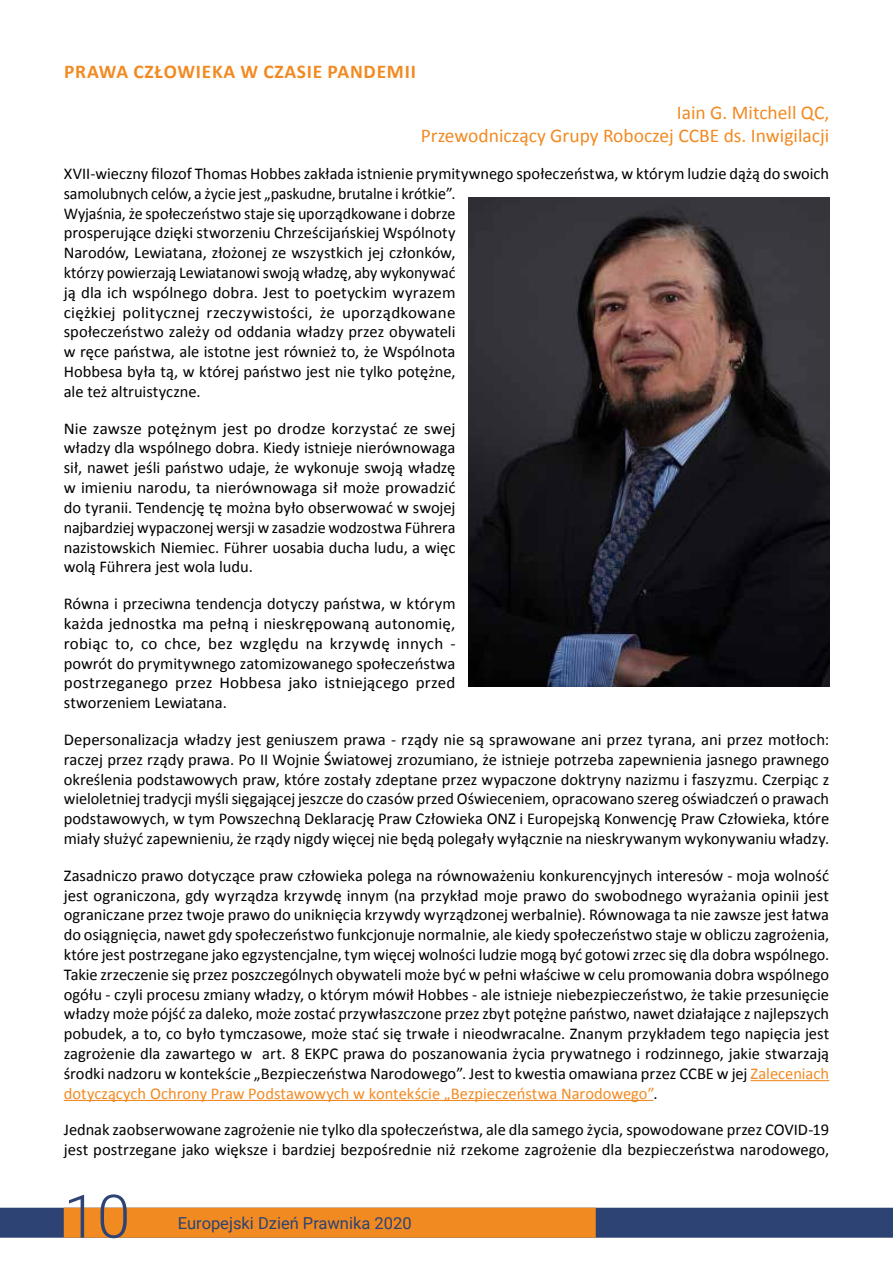
<style>
.page{position:relative;width:893px;height:1263px;background:#fff}
.page>*{position:absolute;margin:0;border:0;box-sizing:border-box;transform-origin:0 0}
.t1{font:300 60px "Roboto";color:#2c4373}
.t2{font:19.5px/23.4px "Calibri";color:#f28a22;text-align:right}
.t3{font:700 19.5px "Calibri";letter-spacing:.04em;color:#f28a22}
.t4{font:16.5px/19.8px "Calibri";color:#000;text-align:justify}
.t5{font:16.5px "Roboto";color:#2c4373}
.s1{color:#f28a22}
</style>
<div class="page">
<div style="left:0;top:1208px;width:893px;height:30px;background:#2c4373"></div>
<div style="left:64px;top:1208px;width:532px;height:30px;background:#f28a22"></div>
<hr style="left:750px;top:1080px;width:79px;height:1px;background:#f28a22">
<hr style="left:64px;top:1100px;width:589px;height:1px;background:#f28a22">
<img style="left:468px;top:198px;width:362px;height:489px">
<p class="t3" style="left:64px;top:58px;width:353px">PRAWA CZŁOWIEKA W CZASIE PANDEMII</p>
<p class="t2" style="left:421px;top:100px;width:410px">Iain G. Mitchell QC,<br>Przewodniczący Grupy Roboczej CCBE ds. Inwigilacji</p>
<p class="t4" style="left:64px;top:163px;width:767px;text-align:left">XVII-wieczny filozof Thomas Hobbes zakłada istnienie prymitywnego społeczeństwa, w którym ludzie dążą do swoich samolubnych celów, a życie jest „paskudne, brutalne i krótkie”.<br>Wyjaśnia, że społeczeństwo staje się uporządkowane i dobrze<br>prosperujące dzięki stworzeniu Chrześcijańskiej Wspólnoty<br>Narodów, Lewiatana, złożonej ze wszystkich jej członków,<br>którzy powierzają Lewiatanowi swoją władzę, aby wykonywać<br>ją dla ich wspólnego dobra. Jest to poetyckim wyrazem<br>ciężkiej politycznej rzeczywistości, że uporządkowane<br>społeczeństwo zależy od oddania władzy przez obywateli<br>w ręce państwa, ale istotne jest również to, że Wspólnota<br>Hobbesa była tą, w której państwo jest nie tylko potężne,<br>ale też altruistyczne.</p>
<p class="t4" style="left:64px;top:418px;width:393px">Nie zawsze potężnym jest po drodze korzystać ze swej władzy dla wspólnego dobra. Kiedy istnieje nierównowaga sił, nawet jeśli państwo udaje, że wykonuje swoją władzę w imieniu narodu, ta nierównowaga sił może prowadzić do tyranii. Tendencję tę można było obserwować w swojej najbardziej wypaczonej wersji w zasadzie wodzostwa Führera nazistowskich Niemiec. Führer uosabia ducha ludu, a więc wolą Führera jest wola ludu.</p>
<p class="t4" style="left:64px;top:593px;width:393px">Równa i przeciwna tendencja dotyczy państwa, w którym każda jednostka ma pełną i nieskrępowaną autonomię, robiąc to, co chce, bez względu na krzywdę innych - powrót do prymitywnego zatomizowanego społeczeństwa postrzeganego przez Hobbesa jako istniejącego przed stworzeniem Lewiatana.</p>
<p class="t4" style="left:64px;top:729px;width:767px">Depersonalizacja władzy jest geniuszem prawa - rządy nie są sprawowane ani przez tyrana, ani przez motłoch: raczej przez rządy prawa. Po II Wojnie Światowej zrozumiano, że istnieje potrzeba zapewnienia jasnego prawnego określenia podstawowych praw, które zostały zdeptane przez wypaczone doktryny nazizmu i faszyzmu. Czerpiąc z wieloletniej tradycji myśli sięgającej jeszcze do czasów przed Oświeceniem, opracowano szereg oświadczeń o prawach podstawowych, w tym Powszechną Deklarację Praw Człowieka ONZ i Europejską Konwencję Praw Człowieka, które miały służyć zapewnieniu, że rządy nigdy więcej nie będą polegały wyłącznie na nieskrywanym wykonywaniu władzy.</p>
<p class="t4" style="left:64px;top:865px;width:767px">Zasadniczo prawo dotyczące praw człowieka polega na równoważeniu konkurencyjnych interesów - moja wolność jest ograniczona, gdy wyrządza krzywdę innym (na przykład moje prawo do swobodnego wyrażania opinii jest ograniczane przez twoje prawo do uniknięcia krzywdy wyrządzonej werbalnie). Równowaga ta nie zawsze jest łatwa do osiągnięcia, nawet gdy społeczeństwo funkcjonuje normalnie, ale kiedy społeczeństwo staje w obliczu zagrożenia, które jest postrzegane jako egzystencjalne, tym więcej wolności ludzie mogą być gotowi zrzec się dla dobra wspólnego.<br>Takie zrzeczenie się przez poszczególnych obywateli może być w pełni właściwe w celu promowania dobra wspólnego ogółu - czyli procesu zmiany władzy, o którym mówił Hobbes - ale istnieje niebezpieczeństwo, że takie przesunięcie władzy może pójść za daleko, może zostać przywłaszczone przez zbyt potężne państwo, nawet działające z najlepszych pobudek, a to, co było tymczasowe, może stać się trwałe i nieodwracalne. Znanym przykładem tego napięcia jest zagrożenie dla zawartego w art. 8 EKPC prawa do poszanowania życia prywatnego i rodzinnego, jakie stwarzają środki nadzoru w kontekście „Bezpieczeństwa Narodowego”. Jest to kwestia omawiana przez CCBE w jej <span class="s1">Zaleceniach dotyczących Ochrony Praw Podstawowych w kontekście „Bezpieczeństwa Narodowego”</span>.</p>
<p class="t4" style="left:64px;top:1119px;width:767px">Jednak zaobserwowane zagrożenie nie tylko dla społeczeństwa, ale dla samego życia, spowodowane przez COVID-19 jest postrzegane jako większe i bardziej bezpośrednie niż rzekome zagrożenie dla bezpieczeństwa narodowego,</p>
<h1 class="t1" style="left:64px;top:1174px;width:68px">10</h1>
<p class="t5" style="left:178px;top:1211px;width:235px">Europejski Dzień Prawnika 2020</p>
</div>
